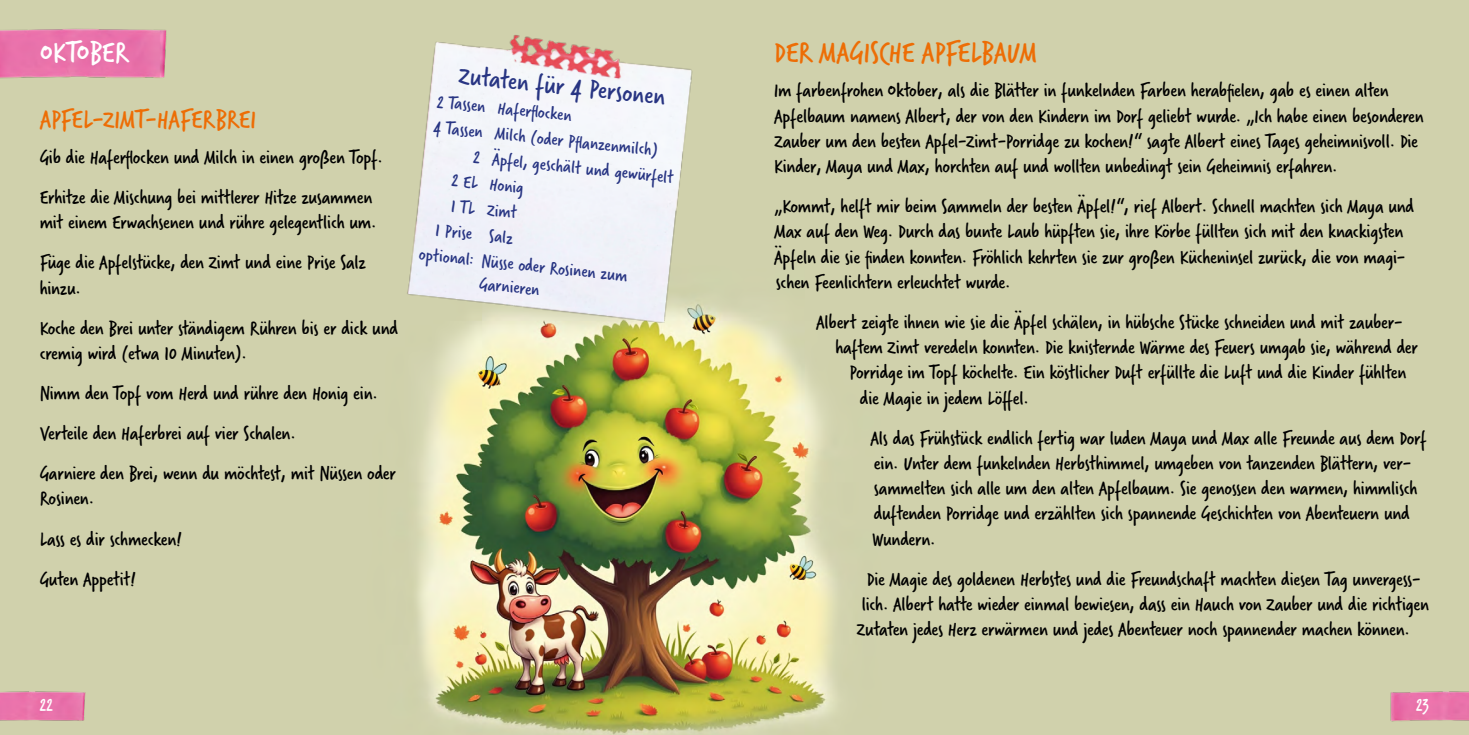
<style>
.page{position:relative;width:1469px;height:735px;background:#fff}
.page>*{position:absolute;margin:0;border:0;box-sizing:border-box;transform-origin:0 0}
.Titel_18pt_orange{font:31.5px "Verveine";color:#ed6d05}
.Fließtext_11pt{font:31.5px "Verveine";color:#fff}
.Fließtext_11pt-2{font:28px "Verveine";color:#ed6d05}
.Fließtext_11pt-3{font:28px "Verveine";color:#283583}
.Fließtext_11pt-4{font:21px/25.2px "Verveine";letter-spacing:-.01em;color:#000}
.Fließtext_11pt-5{font:19.25px/23.1px "Verveine";color:#283583}
.Fließtext_11pt-6{font:19.25px "Verveine";color:#fff}
</style>
<div class="page">
<img style="left:0;top:0;width:1468px;height:734px">
<img style="left:1385px;top:691px;width:83px;height:30px">
<img style="left:0;top:28px;width:167px;height:52px">
<img style="left:0;top:691px;width:85px;height:30px">
<img style="left:384px;top:25px;width:323px;height:392px">
<p class="Fließtext_11pt" style="left:40px;top:30px;width:91px">OKTOBER</p>
<p class="Fließtext_11pt-2" style="left:40px;top:99px;width:217px">APFEL-ZIMT-HAFERBREI</p>
<p class="Fließtext_11pt-4" style="left:40px;top:144px;width:345px">Gib die Haferflocken und Milch in einen großen Topf.</p>
<p class="Fließtext_11pt-4" style="left:40px;top:184px;width:338px">Erhitze die Mischung bei mittlerer Hitze zusammen mit einem Erwachsenen und rühre gelegentlich um.</p>
<p class="Fließtext_11pt-4" style="left:40px;top:250px;width:328px">Füge die Apfelstücke, den Zimt und eine Prise Salz hinzu.</p>
<p class="Fließtext_11pt-4" style="left:40px;top:315px;width:360px">Koche den Brei unter ständigem Rühren bis er dick und cremig wird (etwa 10 Minuten).</p>
<p class="Fließtext_11pt-4" style="left:40px;top:380px;width:340px">Nimm den Topf vom Herd und rühre den Honig ein.</p>
<p class="Fließtext_11pt-4" style="left:40px;top:420px;width:258px">Verteile den Haferbrei auf vier Schalen.</p>
<p class="Fließtext_11pt-4" style="left:40px;top:460px;width:358px">Garniere den Brei, wenn du möchtest, mit Nüssen oder<br>Rosinen.</p>
<p class="Fließtext_11pt-4" style="left:40px;top:526px;width:144px">Lass es dir schmecken!</p>
<p class="Fließtext_11pt-4" style="left:40px;top:566px;width:98px">Guten Appetit!</p>
<p class="Fließtext_11pt-3" style="left:461px;top:56px;width:209px;rotate:6deg">Zutaten für 4 Personen</p>
<p class="Fließtext_11pt-5" style="left:438px;top:90px;width:137px;rotate:6deg">2 Tassen Haferfl ocken</p>
<p class="Fließtext_11pt-5" style="left:435px;top:115px;width:227px;rotate:6deg">4 Tassen Milch (oder Pfl anzenmilch)</p>
<p class="Fließtext_11pt-5" style="left:475px;top:145px;width:202px;rotate:6deg">2 Äpfel, geschält und gewürfelt</p>
<p class="Fließtext_11pt-5" style="left:453px;top:168px;width:74px;rotate:6deg">2 EL Honig</p>
<p class="Fließtext_11pt-5" style="left:452px;top:194px;width:67px;rotate:6deg">1 TL Zimt</p>
<p class="Fließtext_11pt-5" style="left:437px;top:218px;width:79px;rotate:6deg">1 Prise Salz</p>
<p class="Fließtext_11pt-5" style="left:483px;top:249px;width:148px;text-indent:-63px;rotate:6deg">optional: Nüsse oder Rosinen zum<br>Garnieren</p>
<p class="Fließtext_11pt-6" style="left:40px;top:690px;width:15px">22</p>
<p class="Titel_18pt_orange" style="left:774px;top:30px;width:264px">DER MAGISCHE APFELBAUM</p>
<p class="Fließtext_11pt-4" style="left:774px;top:78px;width:651px">Im farbenfrohen Oktober, als die Blätter in funkelnden Farben herabfielen, gab es einen alten Apfelbaum namens Albert, der von den Kindern im Dorf geliebt wurde. „Ich habe einen besonderen Zauber um den besten Apfel-Zimt-Porridge zu kochen!“ sagte Albert eines Tages geheimnisvoll. Die Kinder, Maya und Max, horchten auf und wollten unbedingt sein Geheimnis erfahren.</p>
<p class="Fließtext_11pt-4" style="left:774px;top:194px;width:641px">„Kommt, helft mir beim Sammeln der besten Äpfel!“, rief Albert. Schnell machten sich Maya und Max auf den Weg. Durch das bunte Laub hüpften sie, ihre Körbe füllten sich mit den knackigsten Äpfeln die sie finden konnten. Fröhlich kehrten sie zur großen Kücheninsel zurück, die von magi&shy;schen Feenlichtern erleuchtet wurde.</p>
<p class="Fließtext_11pt-4" style="left:816px;top:309px;width:587px">Albert zeigte ihnen wie sie die Äpfel schälen, in hübsche Stücke schneiden und mit zauber-</p>
<p class="Fließtext_11pt-4" style="left:835px;top:334px;width:584px">haftem Zimt veredeln konnten. Die knisternde Wärme des Feuers umgab sie, während der</p>
<p class="Fließtext_11pt-4" style="left:849px;top:360px;width:558px">Porridge im Topf köchelte. Ein köstlicher Duft erfüllte die Luft und die Kinder fühlten</p>
<p class="Fließtext_11pt-4" style="left:860px;top:385px;width:170px">die Magie in jedem Löffel.</p>
<p class="Fließtext_11pt-4" style="left:870px;top:425px;width:557px">Als das Frühstück endlich fertig war luden Maya und Max alle Freunde aus dem Dorf ein. Unter dem funkelnden Herbsthimmel, umgeben von tanzenden Blättern, ver&shy;sammelten sich alle um den alten Apfelbaum. Sie genossen den warmen, himmlisch duftenden Porridge und erzählten sich spannende Geschichten von Abenteuern und Wundern.</p>
<p class="Fließtext_11pt-4" style="left:856px;top:566px;width:574px;text-indent:10px">Die Magie des goldenen Herbstes und die Freundschaft machten diesen Tag unvergess&shy;lich. Albert hatte wieder einmal bewiesen, dass ein Hauch von Zauber und die richtigen<br>Zutaten jedes Herz erwärmen und jedes Abenteuer noch spannender machen können.</p>
<p class="Fließtext_11pt-6" style="left:1416px;top:690px;width:14px">23</p>
</div>
